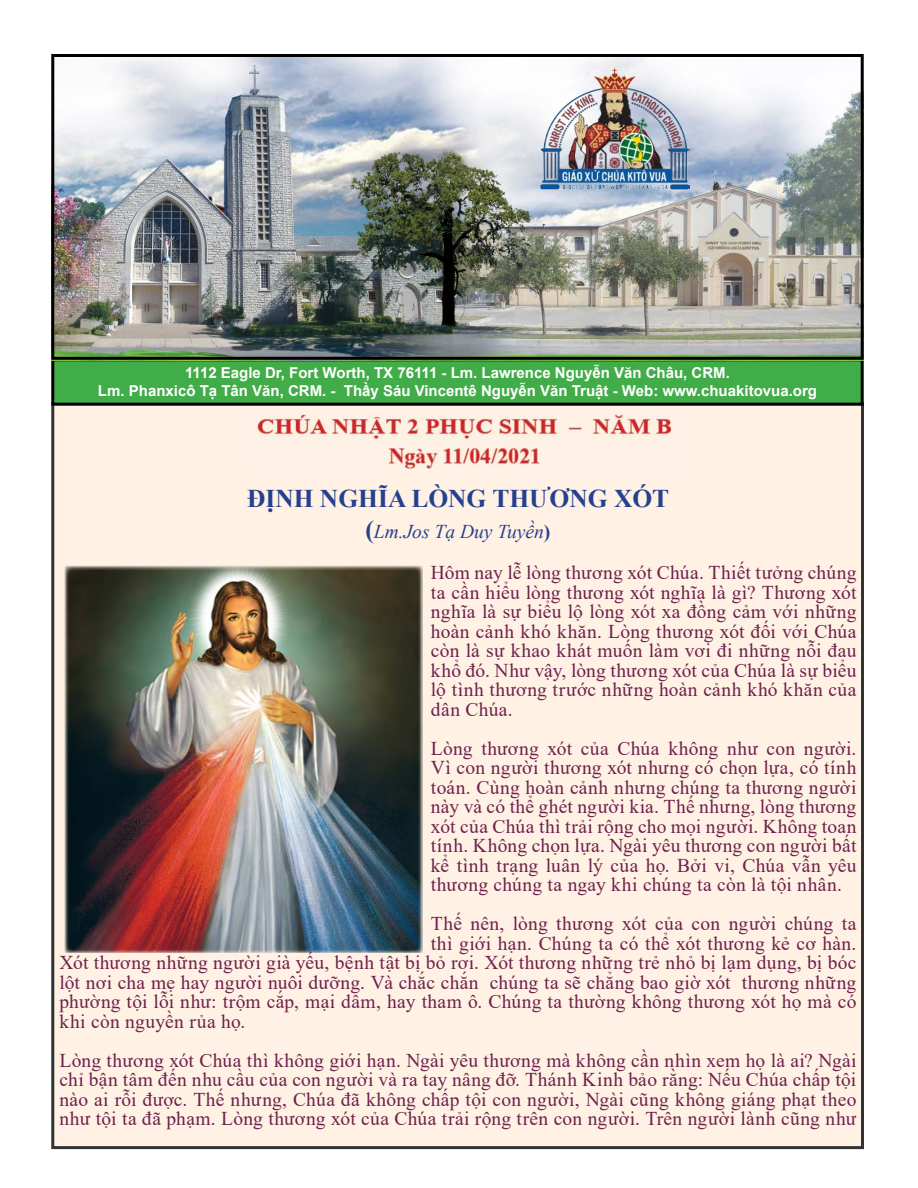
<style>
.page{position:relative;width:918px;height:1188px;background:#fff}
.page>*{position:absolute;margin:0;border:0;box-sizing:border-box;transform-origin:0 0}
.t1{font:700 25.5px "Times New Roman";color:#25408f}
.t2{font:19.5px/19.5px "Times New Roman";letter-spacing:.01em;color:#6d214b;text-align:justify}
.t3{font:700 15px/18px "Arial";color:#fff;text-align:center}
.s1{font-weight:700;font-size:25.5px;color:#25408f}
.s2{font-style:italic;color:#25408f}
.s3{font-weight:700;color:#25408f}
</style>
<div class="page">
<div style="left:53px;top:404px;width:809px;height:744px;background:#fff1e4"></div>
<img style="left:252px;top:414px;width:422px;height:55px">
<div style="left:53px;top:360px;width:809px;height:44px;background:#41ad49"></div>
<div style="left:51px;top:358px;width:813px;height:48px;border:3px solid #000"></div>
<img style="left:51px;top:58px;width:813px;height:303px">
<div style="left:51px;top:54px;width:813px;height:306px;border:3px solid #000"></div>
<img style="left:534px;top:69px;width:155px;height:123px">
<img style="left:65px;top:566px;width:357px;height:387px">
<p class="t3" style="left:98px;top:364px;width:721px">1112 Eagle Dr, Fort Worth, TX 76111 - Lm. Lawrence Nguyễn Văn Châu, CRM.<br>Lm. Phanxicô Tạ Tân Văn, CRM. - Thầy Sáu Vincentê Nguyễn Văn Truật - Web: www.chuakitovua.org</p>
<h1 class="t1" style="left:247px;top:480px;width:424px">ĐỊNH NGHĨA LÒNG THƯƠNG XÓT</h1>
<p class="t2" style="left:431px;top:510px;width:427px;line-height:41.1px;text-indent:-66px"><span class="s1">(</span><span class="s2">Lm.Jos Tạ Duy Tuyền</span><span class="s3">)<br></span>Hôm nay lễ lòng thương xót Chúa. Thiết tưởng chúng</p>
<p class="t2" style="left:431px;top:582px;width:427px">ta cần hiểu lòng thương xót nghĩa là gì? Thương xót nghĩa là sự biểu lộ lòng xót xa đồng cảm với những hoàn cảnh khó khăn. Lòng thương xót đối với Chúa còn là sự khao khát muốn làm vơi đi những nỗi đau khổ đó. Như vậy, lòng thương xót của Chúa là sự biểu lộ tình thương trước những hoàn cảnh khó khăn của dân Chúa.</p>
<p class="t2" style="left:431px;top:738px;width:427px">Lòng thương xót của Chúa không như con người.<br>Vì con người thương xót nhưng có chọn lựa, có tính toán. Cùng hoàn cảnh nhưng chúng ta thương người này và có thể ghét người kia. Thế nhưng, lòng thương xót của Chúa thì trải rộng cho mọi người. Không toan tính. Không chọn lựa. Ngài yêu thương con người bất kể tình trạng luân lý của họ. Bởi vi, Chúa vẫn yêu thương chúng ta ngay khi chúng ta còn là tội nhân.</p>
<p class="t2" style="left:431px;top:913px;width:427px">Thế nên, lòng thương xót của con người chúng ta</p>
<p class="t2" style="left:431px;top:933px;width:427px">thì giới hạn. Chúng ta có thể xót thương kẻ cơ hàn.</p>
<p class="t2" style="left:59px;top:952px;width:799px">Xót thương những người già yếu, bệnh tật bị bỏ rơi. Xót thương những trẻ nhỏ bị lạm dụng, bị bóc</p>
<p class="t2" style="left:59px;top:972px;width:798px">lột nơi cha mẹ hay người nuôi dưỡng. Và chắc chắn chúng ta sẽ chẳng bao giờ xót thương những</p>
<p class="t2" style="left:59px;top:991px;width:799px">phường tội lỗi như: trộm cắp, mại dâm, hay tham ô. Chúng ta thường không thương xót họ mà có</p>
<p class="t2" style="left:59px;top:1011px;width:187px">khi còn nguyền rủa họ.</p>
<p class="t2" style="left:59px;top:1050px;width:799px">Lòng thương xót Chúa thì không giới hạn. Ngài yêu thương mà không cần nhìn xem họ là ai? Ngài chỉ bận tâm đến nhu cầu của con người và ra tay nâng đỡ. Thánh Kinh bảo rằng: Nếu Chúa chấp tội nào ai rỗi được. Thế nhưng, Chúa đã không chấp tội con người, Ngài cũng không giáng phạt theo như tội ta đã phạm. Lòng thương xót của Chúa trải rộng trên con người. Trên người lành cũng như</p>
</div>
